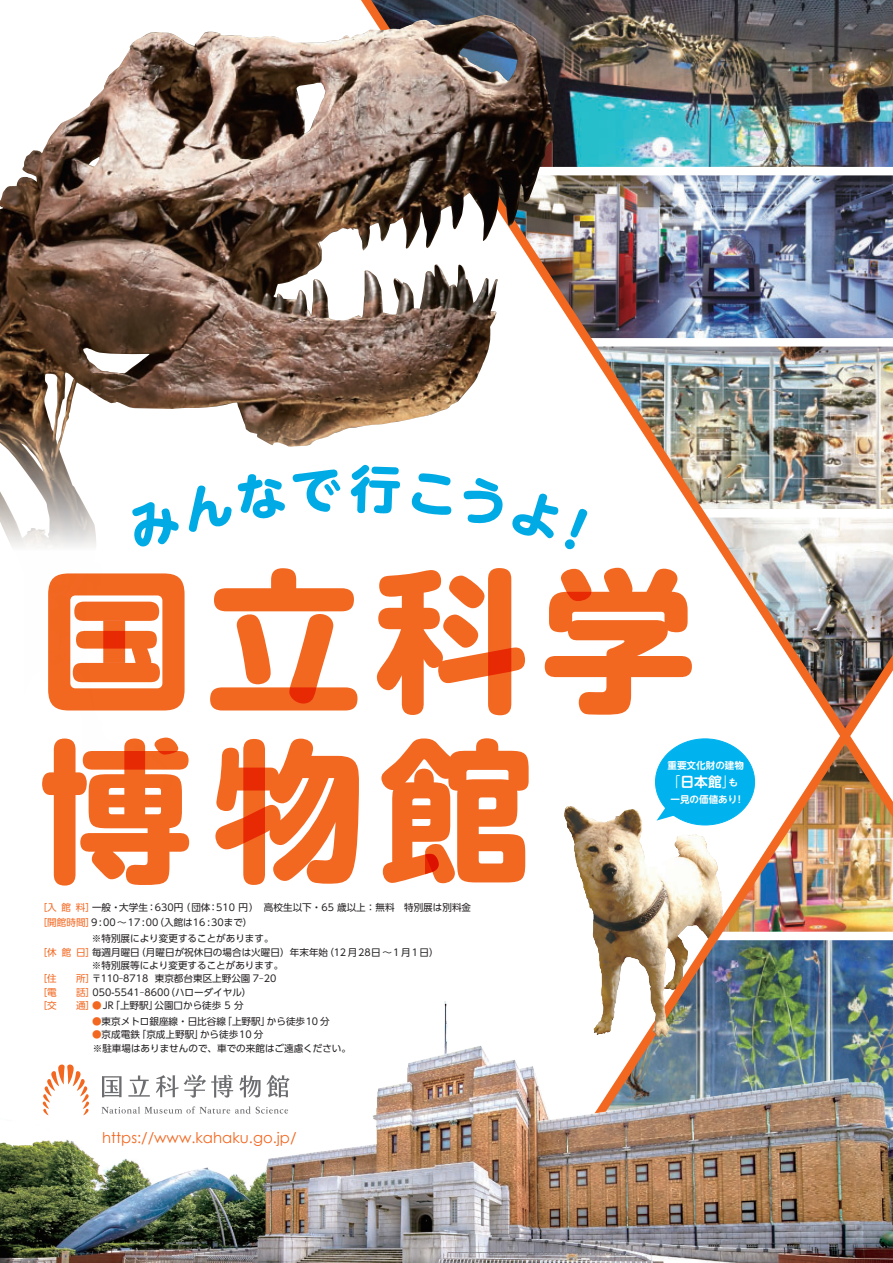
<style>
.page{position:relative;width:893px;height:1263px;background:#fff}
.page>*{position:absolute;margin:0;border:0;box-sizing:border-box;transform-origin:0 0}
.t1{font:14.85px "Century Gothic";color:#f36821}
.t2{font:700 13.8px "UD Shin M Go Pro De";color:#fff}
.t3{font:9.6px/13.8px "UD Shin Go Pro";color:#231f20}
.t4{font:9.6px "UD Shin Go Pro";color:#f36821}
.t5{font:700 9.6px/17px "UD Shin M Go Pro De";color:#fff}
.t6{font:9.6px "UD Shin Go Pro";letter-spacing:.11em;color:#231f20}
.s1{color:#f36821}
.s2{color:#231f20}
.s3{font-family:"UD Shin M Go Pro";font-weight:300;font-size:13.8px}
.s4{font-family:"UD Shin M Go Pro";font-weight:300}
</style>
<div class="page">
<img style="left:574px;top:844px;width:12px;height:50px">
<img style="left:586px;top:844px;width:307px;height:157px">
<img style="left:346px;top:0;width:547px;height:844px">
<svg style="left:377px;top:570px;width:148px;height:145px"></svg>
<svg style="left:48px;top:573px;width:137px;height:137px"></svg>
<svg style="left:545px;top:568px;width:147px;height:147px"></svg>
<svg style="left:210px;top:568px;width:147px;height:142px"></svg>
<svg style="left:488px;top:568px;width:23px;height:147px;background:#f15e1c"></svg>
<svg style="left:215px;top:739px;width:144px;height:146px"></svg>
<svg style="left:381px;top:738px;width:148px;height:145px"></svg>
<svg style="left:42px;top:738px;width:147px;height:147px"></svg>
<img style="left:0;top:16px;width:478px;height:491px">
<img style="left:0;top:1001px;width:893px;height:262px">
<svg style="left:125px;top:469px;width:161px;height:38px"></svg>
<svg style="left:292px;top:469px;width:50px;height:38px"></svg>
<svg style="left:350px;top:464px;width:51px;height:50px"></svg>
<svg style="left:411px;top:471px;width:178px;height:80px"></svg>
<p class="t3" style="left:119px;top:900px;width:66px">大学生：630円</p>
<p class="t3" style="left:209px;top:900px;width:264px">：510 円） 　高校生以下・65 歳以上：無料　特別展は別料金</p>
<p class="t3" style="left:181px;top:900px;width:31px">（団体</p>
<p class="t4" style="left:62px;top:900px;width:11px">館</p>
<p class="t3" style="left:92px;top:900px;width:30px">一般・</p>
<p class="t4" style="left:76px;top:900px;width:21px">料］</p>
<p class="t4" style="left:38px;top:900px;width:21px">［入</p>
<p class="t3" style="left:155px;top:915px;width:99px">（入館は16 :30まで(</p>
<p class="t4" style="left:38px;top:915px;width:59px">［開館時間］</p>
<p class="t3" style="left:91px;top:915px;width:69px">9:00〜17:00</p>
<p class="t3" style="left:92px;top:931px;width:183px">※特別展により変更することがあります。</p>
<p class="t3" style="left:136px;top:945px;width:194px">（月曜日が祝休日の場合は火曜日）年末年始</p>
<p class="t6" style="left:324px;top:944px;width:116px">（12月28日〜1月1日(</p>
<p class="t3" style="left:92px;top:945px;width:49px">毎週月曜日</p>
<p class="t4" style="left:62px;top:944px;width:11px">館</p>
<p class="t4" style="left:38px;top:944px;width:21px">［休</p>
<p class="t4" style="left:76px;top:944px;width:21px">日］</p>
<p class="t3" style="left:155px;top:959px;width:130px;line-height:12.5px;text-indent:-63px">※特別展等により変更することがあります。東京都台東区上野公園 7<sup>-</sup>20</p>
<p class="t3" style="left:38px;top:971px;width:112px"><span class="s1">［住　　所］</span>〒110<sup>-</sup>8718</p>
<p class="t3" style="left:165px;top:985px;width:88px">（ハローダイヤル(</p>
<p class="t4" style="left:38px;top:984px;width:59px">［電　　話］</p>
<p class="t3" style="left:93px;top:985px;width:78px">050-5541<sup>-</sup>8600</p>
<p class="t3" style="left:110px;top:999px;width:49px">「上野駅」</p>
<p class="t3" style="left:154px;top:999px;width:91px">公園口から徒歩 5 分</p>
<p class="t4" style="left:38px;top:998px;width:77px">［交　　通］●<span class="s2">JR</span></p>
<p class="t3" style="left:223px;top:1014px;width:49px">「上野駅」</p>
<p class="t3" style="left:267px;top:1014px;width:64px">から徒歩10 分</p>
<p class="t3" style="left:200px;top:1014px;width:65px;text-indent:-108px"><span class="s1">●</span>東京メトロ銀座線・日比谷線<br>から徒歩10 分</p>
<p class="t3" style="left:137px;top:1028px;width:68px">「京成上野駅」</p>
<p class="t3" style="left:92px;top:1028px;width:261px"><span class="s1">●</span>京成電鉄<br>※駐車場はありませんので、車での来館はご遠慮ください。</p>
<h1 class="t1" style="left:102px;top:1128px;width:196px">https://www.kahaku.go j p. /</h1>
<p class="t5" style="left:722px;top:756px;width:24px;text-indent:-54px">重要文化財の建物も<span class="s3">」</span></p>
<h2 class="t2" style="left:667px;top:771px;width:57px"><span class="s4">「</span>日本館</h2>
<p class="t5" style="left:670px;top:790px;width:72px">一見の価値あり!</p>
</div>
